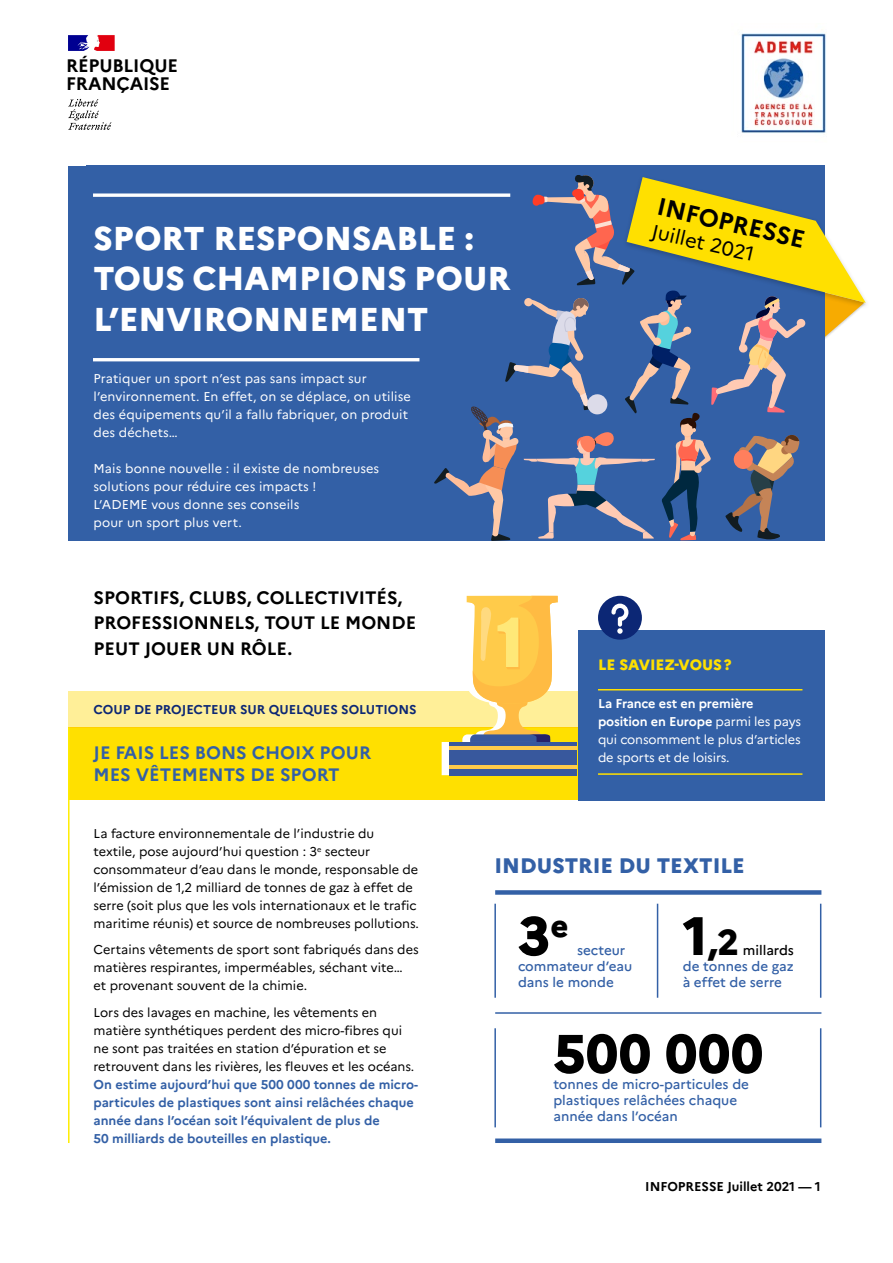
<style>
.page{position:relative;width:893px;height:1263px;background:#fff}
.page>*{position:absolute;margin:0;border:0;box-sizing:border-box;transform-origin:0 0}
.t1{font:800 54px "Marianne";letter-spacing:.01em;color:#000}
.t2{font:800 36px "Marianne";color:#000}
.t3{font:800 33px/40.5px "Marianne";color:#fff}
.t4{font:700 24.45px "Marianne";color:#000}
.t5{font:800 21px "Marianne";color:#3360a6}
.t6{font:19.95px "Marianne";color:#000}
.t7{font:700 18.15px/18.3px "Marianne";letter-spacing:-.01em;color:#000}
.t8{font:700 18px/25.5px "Marianne";color:#000}
.t9{font:700 18px/21.6px "Marianne";color:#3360a6}
.t10{font:800 15px "Marianne";color:#ffe000}
.t11{font:500 13.5px/16.2px "Marianne";color:#3360a6}
.t12{font:500 13.5px "Marianne";color:#000}
.t13{font:12.75px/18px "Marianne";color:#000}
.t14{font:12.75px/18px "Marianne";letter-spacing:.01em;color:#fff}
.t15{font:12.75px/18px "Marianne";letter-spacing:-.01em;color:#fff}
.t16{font:700 12.75px "Marianne";color:#0c2775}
.t17{font:700 12.75px "Marianne";color:#000}
.s1{font-weight:700}
.s2{font-weight:700;color:#3360a6}
.s3{font-size:54px}
</style>
<div class="page">
<div style="left:68px;top:727px;width:757px;height:73px;background:#ffe000"></div>
<div style="left:68px;top:691px;width:757px;height:36px;background:#ffef98"></div>
<svg style="left:442px;top:596px;width:127px;height:179px"></svg>
<div style="left:449px;top:742px;width:128px;height:33px;background:#38589d"></div>
<hr style="left:449px;top:747px;width:128px;height:3px;background:#ffcb4a">
<hr style="left:449px;top:765px;width:128px;height:3px;background:#ffcb4a">
<div style="left:68px;top:165px;width:757px;height:376px;background:#3360a6"></div>
<img style="left:741px;top:33px;width:85px;height:100px">
<svg style="left:68px;top:36px;width:47px;height:15px"></svg>
<svg style="left:68px;top:99px;width:43px;height:30px"></svg>
<hr style="left:93px;top:358px;width:326px;height:3px;background:#fff">
<svg style="left:93px;top:193px;width:341px;height:4px"></svg>
<svg style="left:434px;top:175px;width:432px;height:366px"></svg>
<div style="left:578px;top:630px;width:247px;height:170px;background:#3360a6"></div>
<hr style="left:598px;top:773px;width:204px;height:2px;background:#ffe000">
<hr style="left:598px;top:689px;width:204px;height:1px;background:#ffe000">
<div style="left:598px;top:596px;width:44px;height:44px;background:#0c2775;border-radius:50%"></div>
<svg style="left:611px;top:604px;width:17px;height:30px"></svg>
<hr style="left:495px;top:1012px;width:326px;height:2px;background:#3360a6">
<div style="left:495px;top:1138px;width:326px;height:5px;background:#3360a6"></div>
<div style="left:495px;top:890px;width:326px;height:5px;background:#3360a6"></div>
<hr style="left:820px;top:904px;width:1px;height:94px;background:#3360a6">
<hr style="left:657px;top:904px;width:1px;height:94px;background:#3360a6">
<hr style="left:494px;top:904px;width:2px;height:94px;background:#3360a6">
<hr style="left:820px;top:1028px;width:1px;height:99px;background:#3360a6">
<hr style="left:494px;top:1028px;width:2px;height:99px;background:#3360a6">
<hr style="left:68px;top:727px;width:2px;height:416px;background:#ffed00">
<p class="t7" style="left:66px;top:56px;width:113px">RÉPUBLIQUE<br>FRANÇAISE</p>
<p class="t3" style="left:94px;top:218px;width:418px">SPORT RESPONSABLE :<br>TOUS CHAMPIONS POUR<br>L’ENVIRONNEMENT</p>
<p class="t14" style="left:94px;top:369px;width:319px">Pratiquer un sport n’est pas sans impact sur l’environnement. En effet, on se déplace, on utilise des équipements qu’il a fallu fabriquer, on produit des déchets…</p>
<p class="t14" style="left:94px;top:459px;width:287px">Mais bonne nouvelle : il existe de nombreuses solutions pour réduire ces impacts !</p>
<p class="t14" style="left:94px;top:495px;width:207px">L’ADEME vous donne ses conseils pour un sport plus vert.</p>
<p class="t8" style="left:94px;top:584px;width:324px">SPORTIFS, CLUBS, COLLECTIVITÉS,<br>PROFESSIONNELS, TOUT LE MONDE<br>PEUT JOUER UN RÔLE.</p>
<p class="t16" style="left:94px;top:702px;width:325px">COUP DE PROJECTEUR SUR QUELQUES SOLUTIONS</p>
<p class="t9" style="left:94px;top:742px;width:279px">JE FAIS LES BONS CHOIX POUR<br>MES VÊTEMENTS DE SPORT</p>
<p class="t4" style="left:661px;top:191px;width:152px;rotate:13deg">INFOPRESSE</p>
<p class="t6" style="left:655px;top:219px;width:106px;rotate:13deg">Juillet 2021</p>
<p class="t10" style="left:598px;top:655px;width:135px">LE SAVIEZ-VOUS?</p>
<p class="t15" style="left:598px;top:695px;width:205px"><span class="s1">La France est en première position en Europe</span> parmi les pays qui consomment le plus d’articles de sports et de loisirs.</p>
<p class="t13" style="left:94px;top:824px;width:327px">La facture environnementale de l’industrie du textile, pose aujourd’hui question : 3<sup>e</sup> secteur consommateur d’eau dans le monde, responsable de l’émission de 1,2 milliard de tonnes de gaz à effet de serre (soit plus que les vols internationaux et le trafic maritime réunis) et source de nombreuses pollutions.</p>
<p class="t13" style="left:94px;top:941px;width:327px">Certains vêtements de sport sont fabriqués dans des matières respirantes, imperméables, séchant vite…<br>et provenant souvent de la chimie.</p>
<p class="t13" style="left:94px;top:1003px;width:326px">Lors des lavages en machine, les vêtements en matière synthétiques perdent des micro-fibres qui ne sont pas traitées en station d’épuration et se retrouvent dans les rivières, les fleuves et les océans.<br><span class="s2">On estime aujourd’hui que 500 000 tonnes de micro&shy;particules de plastiques sont ainsi relâchées chaque année dans l’océan soit l’équivalent de plus de<br>50 milliards de bouteilles en plastique.</span></p>
<p class="t5" style="left:494px;top:853px;width:252px">INDUSTRIE DU TEXTILE</p>
<p class="t1" style="left:518px;top:903px;width:52px">3<sup>e</sup></p>
<p class="t11" style="left:518px;top:942px;width:116px;text-indent:59px">secteur commateur d’eau dans le monde</p>
<p class="t2" style="left:683px;top:920px;width:58px"><span class="s3">1</span>,2</p>
<p class="t12" style="left:743px;top:942px;width:53px">millards</p>
<p class="t11" style="left:683px;top:958px;width:112px">de tonnes de gaz à effet de serre</p>
<p class="t1" style="left:553px;top:1020px;width:211px">500 000</p>
<p class="t11" style="left:553px;top:1076px;width:197px">tonnes de micro-particules de plastiques relâchées chaque année dans l’océan</p>
<p class="t17" style="left:645px;top:1178px;width:177px">INFOPRESSE Juillet 2021 — 1</p>
</div>
